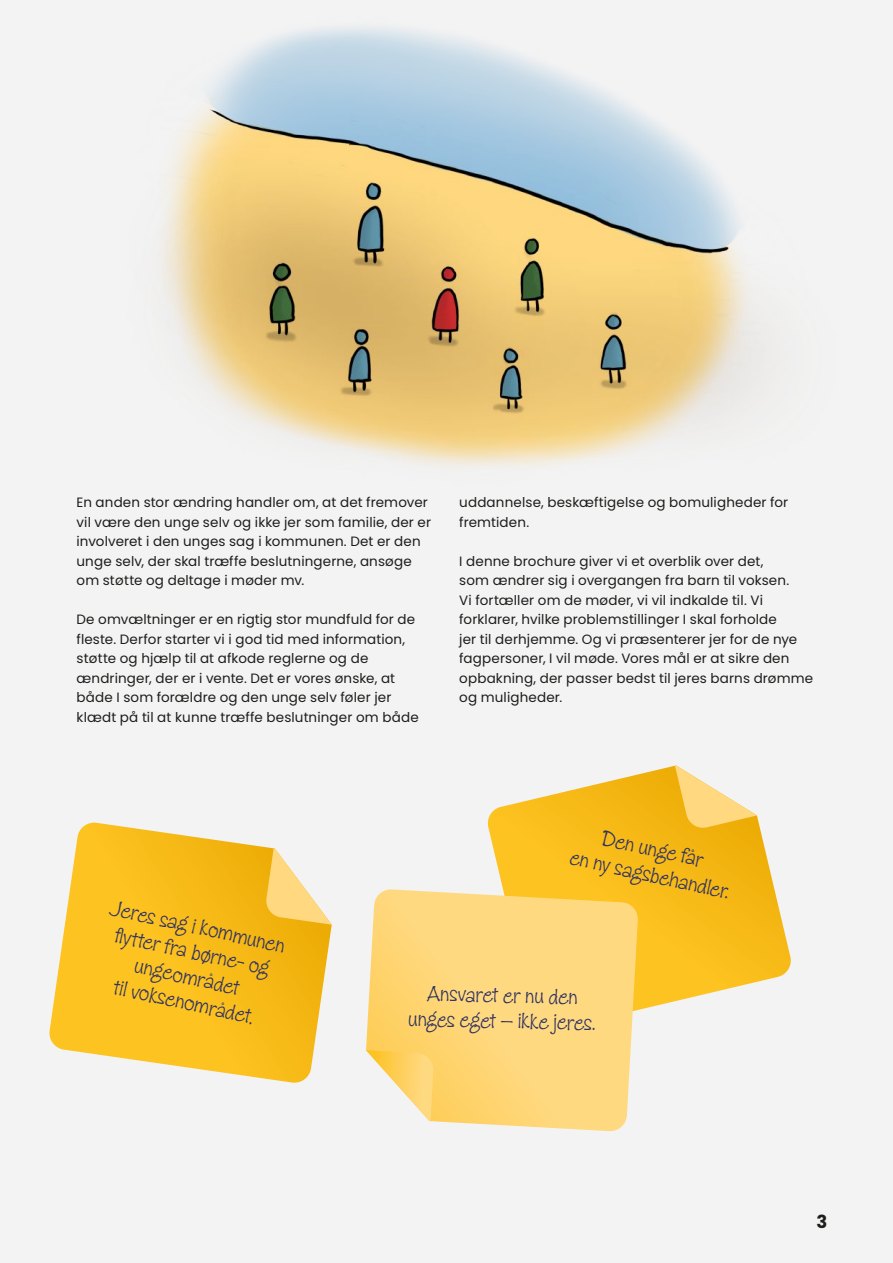
<style>
.page{position:relative;width:893px;height:1263px;background:#f3f3f3}
.page>*{position:absolute;margin:0;border:0;box-sizing:border-box;transform-origin:0 0}
.FB2{font:22.5px/25.7px "Zipty Do Std";color:#303262;text-align:center}
.t1{font:700 18px "Poppins";color:#1d1d1b}
.B1{font:13.5px/19.5px "Poppins";letter-spacing:.01em;color:#1d1d1b}
</style>
<div class="page">
<img style="left:57px;top:0;width:836px;height:576px">
<svg style="left:48px;top:823px;width:284px;height:261px"></svg>
<svg style="left:265px;top:848px;width:67px;height:77px"></svg>
<svg style="left:486px;top:765px;width:306px;height:267px"></svg>
<svg style="left:675px;top:765px;width:82px;height:64px"></svg>
<svg style="left:366px;top:889px;width:272px;height:243px;background:#fed880"></svg>
<svg style="left:366px;top:1050px;width:68px;height:71px"></svg>
<p class="B1" style="left:77px;top:493px;width:356px">En anden stor ændring handler om, at det fremover vil være den unge selv og ikke jer som familie, der er involveret i den unges sag i kommunen. Det er den unge selv, der skal træffe beslutningerne, ansøge om støtte og deltage i møder mv.</p>
<p class="B1" style="left:77px;top:610px;width:344px">De omvæltninger er en rigtig stor mundfuld for de fleste. Derfor starter vi i god tid med information, støtte og hjælp til at afkode reglerne og de ændringer, der er i vente. Det er vores ønske, at både I som forældre og den unge selv føler jer klædt på til at kunne træffe beslutninger om både</p>
<p class="B1" style="left:459px;top:493px;width:331px">uddannelse, beskæftigelse og bomuligheder for fremtiden.</p>
<p class="B1" style="left:459px;top:551px;width:355px">I denne brochure giver vi et overblik over det,<br>som ændrer sig i overgangen fra barn til voksen.<br>Vi fortæller om de møder, vi vil indkalde til. Vi forklarer, hvilke problemstillinger I skal forholde<br>jer til derhjemme. Og vi præsenterer jer for de nye fagpersoner, I vil møde. Vores mål er at sikre den opbakning, der passer bedst til jeres barns drømme og muligheder.</p>
<p class="FB2" style="left:114px;top:896px;width:179px;rotate:12deg">Jeres sag i kommunen</p>
<p class="FB2" style="left:118px;top:923px;width:158px;rotate:12deg">fl ytter fra børne- og ungeområdet</p>
<p class="FB2" style="left:117px;top:974px;width:144px;rotate:12deg">til voksenområdet.</p>
<p class="FB2" style="left:605px;top:826px;width:105px;rotate:12deg">Den unge får</p>
<p class="FB2" style="left:573px;top:845px;width:164px;rotate:12deg">en ny sagsbehandler.</p>
<p class="FB2" style="left:409px;top:981px;width:188px;rotate:1deg">Ansvaret er nu den unges eget – ikke jeres.</p>
<h2 class="t1" style="left:816px;top:1211px;width:12px">3</h2>
</div>
